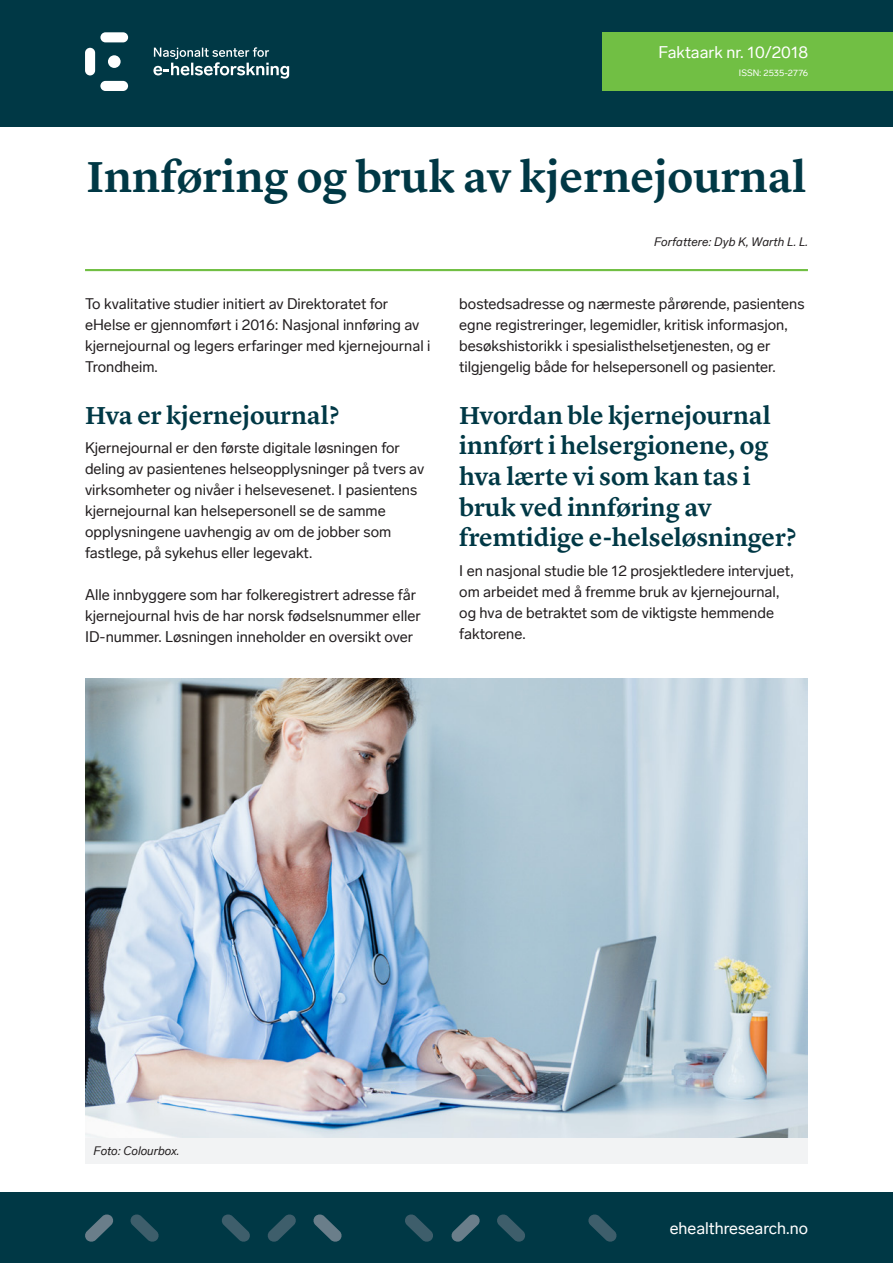
<style>
.page{position:relative;width:893px;height:1263px;background:#fff}
.page>*{position:absolute;margin:0;border:0;box-sizing:border-box;transform-origin:0 0}
.Tittel{font:600 45px "Lyon Text";color:#003845}
.Overskrift_H1{font:600 25.5px/30.6px "Lyon Text";color:#003845}
.Dekortekst_hvit{font:16.5px "Lab Grotesque";color:#fff}
.Brødtekst{font:15px/21px "Lab Grotesque";color:#231f20}
.Forfattere{font:italic 12px "Lab Grotesque";color:#231f20}
.Bilde-_og_figurtekst{font:italic 12px "Lab Grotesque";color:#231f20}
.ISSN{font:9px "Lab Grotesque";color:#fff}
</style>
<div class="page">
<div style="left:0;top:0;width:893px;height:126px;background:#003845"></div>
<div style="left:0;top:1193px;width:893px;height:70px;background:#003845"></div>
<div style="left:100px;top:32px;width:28px;height:10px;background:#fff;border-radius:5px"></div>
<div style="left:108px;top:55px;width:13px;height:13px;background:#fff;border-radius:50%"></div>
<div style="left:100px;top:81px;width:28px;height:10px;background:#fff;border-radius:5px"></div>
<div style="left:85px;top:48px;width:10px;height:27px;background:#fff;border-radius:5px"></div>
<svg style="left:153px;top:47px;width:136px;height:32px"></svg>
<div style="left:602px;top:32px;width:291px;height:59px;background:#71bf44"></div>
<svg style="left:405px;top:1214px;width:28px;height:28px"></svg>
<svg style="left:313px;top:1214px;width:29px;height:28px"></svg>
<svg style="left:130px;top:1214px;width:29px;height:28px"></svg>
<svg style="left:222px;top:1214px;width:28px;height:28px"></svg>
<svg style="left:267px;top:1214px;width:29px;height:28px"></svg>
<svg style="left:85px;top:1214px;width:28px;height:28px"></svg>
<svg style="left:497px;top:1214px;width:28px;height:28px"></svg>
<svg style="left:451px;top:1214px;width:29px;height:28px"></svg>
<svg style="left:588px;top:1214px;width:29px;height:28px"></svg>
<hr style="left:85px;top:269px;width:723px;height:2px;background:#71bf44">
<div style="left:85px;top:1137px;width:723px;height:26px;background:#f2f3f4"></div>
<img style="left:85px;top:678px;width:723px;height:459px">
<p class="Dekortekst_hvit" style="left:658px;top:43px;width:151px">Faktaark nr. 10/2018</p>
<p class="ISSN" style="left:739px;top:67px;width:71px">ISSN: 2535-2776</p>
<p class="Tittel" style="left:87px;top:142px;width:721px">Innføring og bruk av kjernejournal</p>
<p class="Brødtekst" style="left:85px;top:294px;width:347px">To kvalitative studier initiert av Direktoratet for eHelse er gjennomført i 2016: Nasjonal innføring av kjernejournal og legers erfaringer med kjernejournal i Trondheim.</p>
<p class="Overskrift_H1" style="left:85px;top:398px;width:256px">Hva er kjernejournal?</p>
<p class="Brødtekst" style="left:85px;top:438px;width:341px">Kjernejournal er den første digitale løsningen for deling av pasientenes helseopplysninger på tvers av virksomheter og nivåer i helsevesenet. I pasientens kjernejournal kan helsepersonell se de samme opplysningene uavhengig av om de jobber som fastlege, på sykehus eller legevakt.</p>
<p class="Brødtekst" style="left:85px;top:585px;width:337px">Alle innbyggere som har folkeregistrert adresse får kjernejournal hvis de har norsk fødselsnummer eller<br>ID-nummer. Løsningen inneholder en oversikt over</p>
<p class="Forfattere" style="left:654px;top:234px;width:156px">Forfattere: Dyb K, Warth L. L.</p>
<p class="Brødtekst" style="left:459px;top:294px;width:347px">bostedsadresse og nærmeste pårørende, pasientens egne registreringer, legemidler, kritisk informasjon, besøkshistorikk i spesialisthelsetjenesten, og er tilgjengelig både for helsepersonell og pasienter.</p>
<p class="Overskrift_H1" style="left:459px;top:398px;width:338px">Hvordan ble kjernejournal innført i helsergionene, og hva lærte vi som kan tas i bruk ved innføring av fremtidige e-helseløsninger?</p>
<p class="Brødtekst" style="left:459px;top:560px;width:336px">I en nasjonal studie ble 12 prosjektledere intervjuet, om arbeidet med å fremme bruk av kjernejournal, og hva de betraktet som de viktigste hemmende faktorene.</p>
<p class="Bilde-_og_figurtekst" style="left:94px;top:1143px;width:87px">Foto: Colourbox.</p>
<p class="Dekortekst_hvit" style="left:670px;top:1219px;width:140px">ehealthresearch.no</p>
</div>
